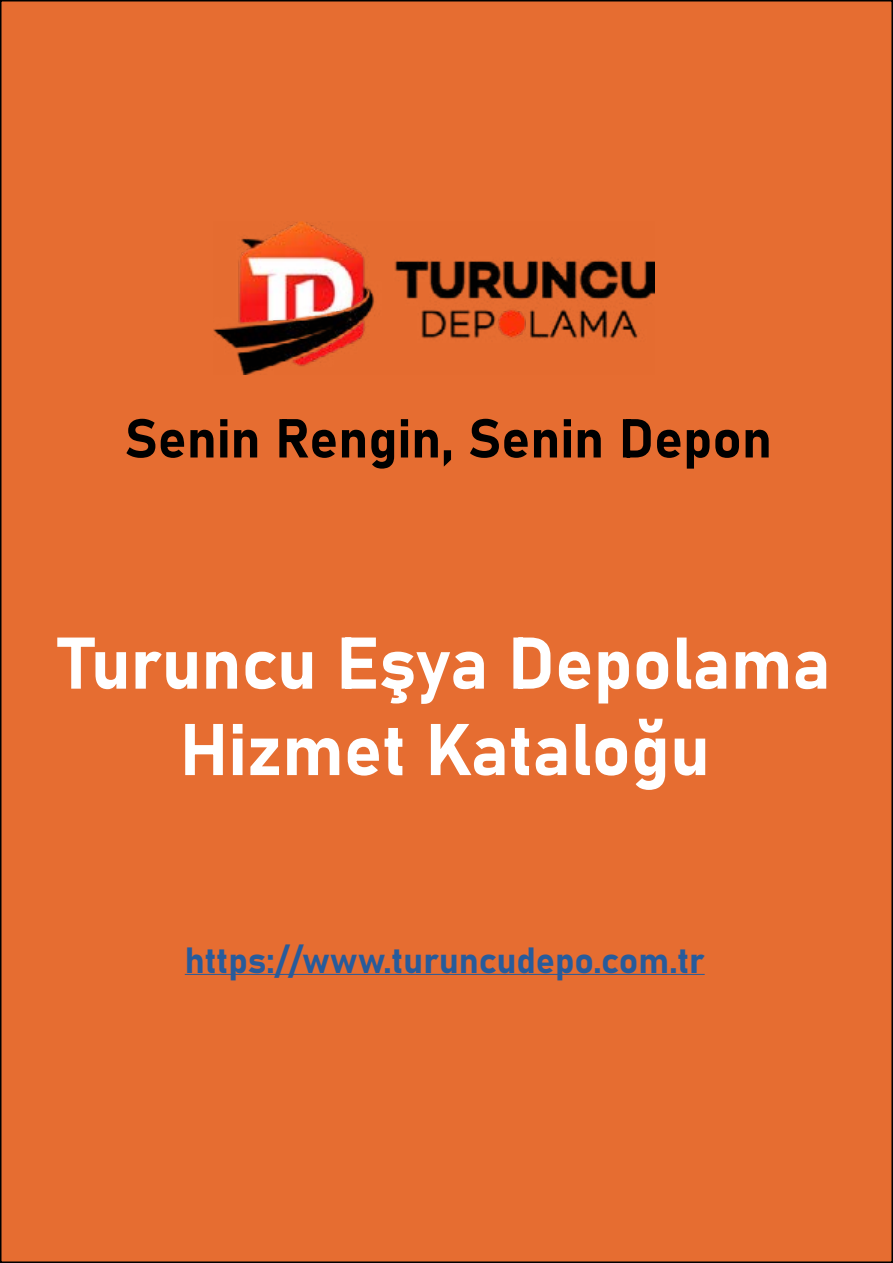
<style>
.page{position:relative;width:893px;height:1263px;background:#fff}
.page>*{position:absolute;margin:0;border:0;box-sizing:border-box;transform-origin:0 0}
.t1{font:72px/86.4px "Bahnschrift";color:#fff;text-align:center}
.t2{font:54px "Bahnschrift";color:#000}
.t3{font:36px "Bahnschrift";color:#275b9b}
</style>
<div class="page">
<div style="left:1px;top:1px;width:891px;height:1261px;background:#e66d31"></div>
<hr style="left:185px;top:974px;width:520px;height:1px;background:#275b9b">
<img style="left:214px;top:221px;width:441px;height:153px">
<p class="t2" style="left:125px;top:397px;width:649px">Senin Rengin, Senin Depon</p>
<p class="t1" style="left:59px;top:615px;width:774px">Turuncu Eşya Depolama<br>Hizmet Kataloğu</p>
<p class="t3" style="left:185px;top:933px;width:521px">https://www.turuncudepo.com.tr</p>
</div>
